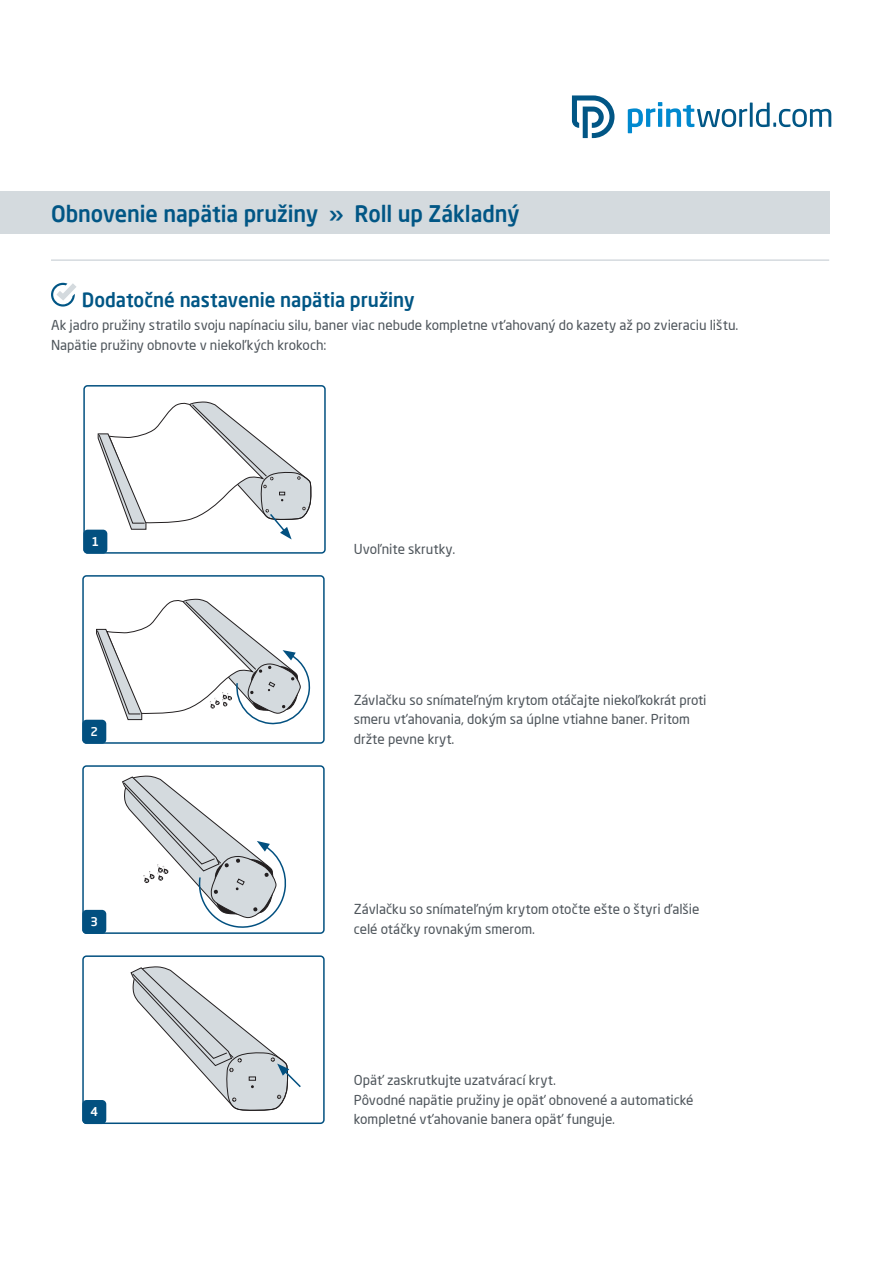
<style>
.page{position:relative;width:893px;height:1263px;background:#fff}
.page>*{position:absolute;margin:0;border:0;box-sizing:border-box;transform-origin:0 0}
.t1{font:500 22.5px "Neo Sans Pro";color:#015685;scale:.96 1}
.t2{font:500 19.5px "Neo Sans Pro";color:#015685;scale:.96 1}
.t3{font:13.5px/19.5px "Neo Sans Pro";color:#4d545a}
.t4{font:500 12px "Neo Sans Pro";color:#fff}
</style>
<div class="page">
<div style="left:0;top:191px;width:829px;height:43px;background:#d4dade"></div>
<svg style="left:628px;top:102px;width:203px;height:31px"></svg>
<svg style="left:572px;top:96px;width:42px;height:42px"></svg>
<svg style="left:51px;top:283px;width:25px;height:24px"></svg>
<hr style="left:51px;top:259px;width:778px;height:2px;background:#d4dade">
<div style="left:83px;top:385px;width:243px;height:169px;border:2px solid #025080;border-radius:4px"></div>
<div style="left:82px;top:575px;width:243px;height:169px;border:2px solid #025080;border-radius:4px"></div>
<div style="left:82px;top:765px;width:243px;height:169px;border:2px solid #025080;border-radius:4px"></div>
<div style="left:82px;top:955px;width:243px;height:169px;border:2px solid #025080;border-radius:4px"></div>
<div style="left:83px;top:530px;width:24px;height:24px;background:#025080;border-radius:4px"></div>
<div style="left:82px;top:720px;width:24px;height:24px;background:#025080;border-radius:4px"></div>
<div style="left:82px;top:910px;width:24px;height:24px;background:#025080;border-radius:4px"></div>
<div style="left:82px;top:1100px;width:24px;height:24px;background:#025080;border-radius:4px"></div>
<svg style="left:96px;top:598px;width:215px;height:129px"></svg>
<svg style="left:121px;top:775px;width:168px;height:157px"></svg>
<svg style="left:97px;top:401px;width:215px;height:138px"></svg>
<svg style="left:130px;top:966px;width:171px;height:145px"></svg>
<h1 class="t1" style="left:51px;top:200px;width:490px">Obnovenie napätia pružiny » Roll up Základný</h1>
<h2 class="t2" style="left:82px;top:287px;width:348px">Dodatočné nastavenie napätia pružiny</h2>
<p class="t3" style="left:51px;top:315px;width:689px">Ak jadro pružiny stratilo svoju napínaciu silu, baner viac nebude kompletne vťahovaný do kazety až po zvieraciu lištu.<br>Napätie pružiny obnovte v niekoľkých krokoch:</p>
<p class="t4" style="left:92px;top:533px;width:9px">1</p>
<p class="t4" style="left:90px;top:723px;width:9px">2</p>
<p class="t4" style="left:90px;top:914px;width:9px">3</p>
<p class="t4" style="left:90px;top:1104px;width:9px">4</p>
<p class="t3" style="left:354px;top:539px;width:103px">Uvoľnite skrutky.</p>
<p class="t3" style="left:354px;top:690px;width:354px">Závlačku so snímateľným krytom otáčajte niekoľkokrát proti smeru vťahovania, dokým sa úplne vtiahne baner. Pritom držte pevne kryt.</p>
<p class="t3" style="left:354px;top:899px;width:347px">Závlačku so snímateľným krytom otočte ešte o štyri ďalšie celé otáčky rovnakým smerom.</p>
<p class="t3" style="left:354px;top:1070px;width:341px">Opäť zaskrutkujte uzatvárací kryt.<br>Pôvodné napätie pružiny je opäť obnovené a automatické kompletné vťahovanie banera opäť funguje.</p>
</div>
